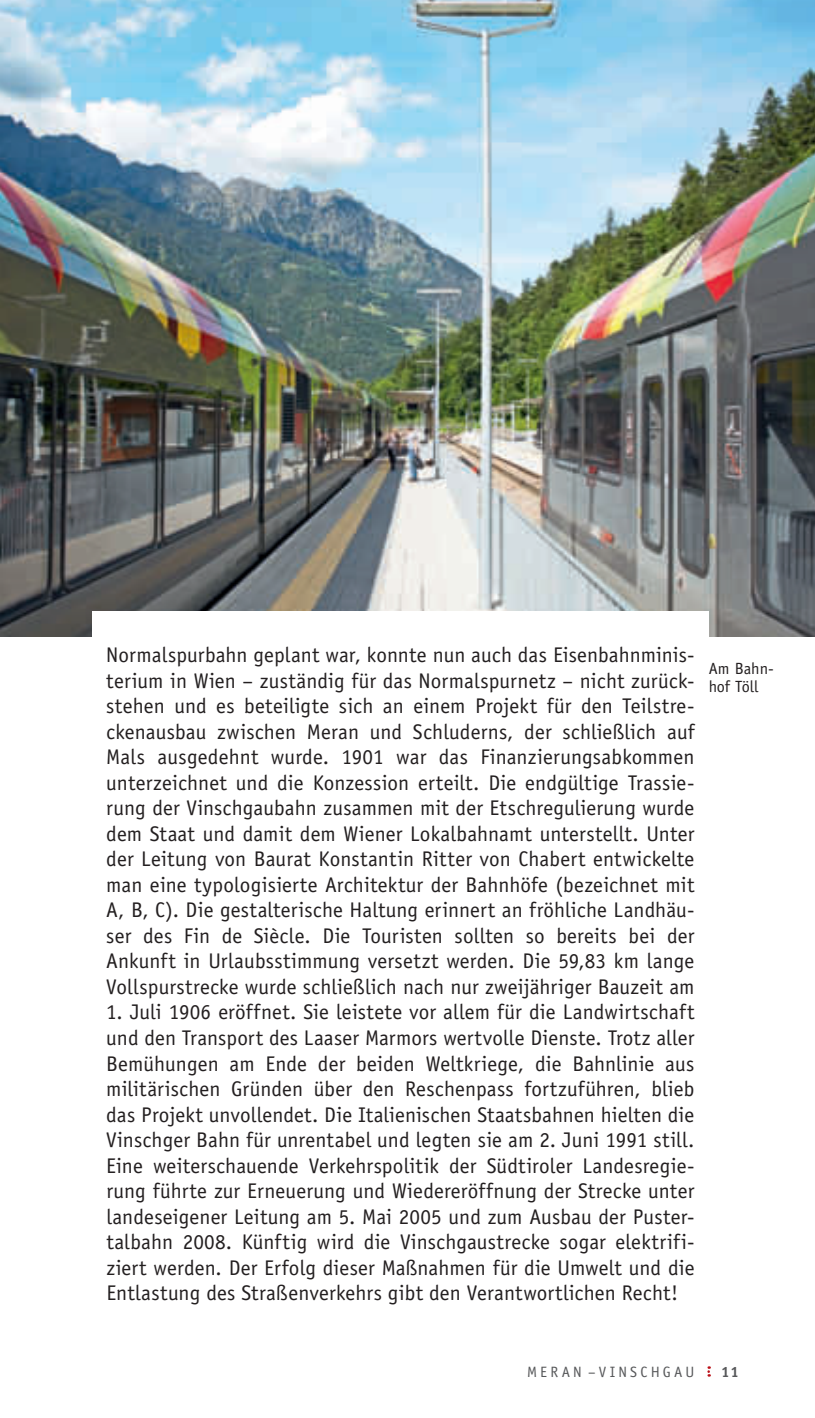
<style>
.page{position:relative;width:815px;height:1418px;background:#fff}
.page>*{position:absolute;margin:0;border:0;box-sizing:border-box;transform-origin:0 0}
.t1{font:21.25px/25.5px "Sxkxkl Officina Sans Std";letter-spacing:.005em;color:#231f20;text-align:justify}
.t2{font:16.25px/17.5px "Sxkxkl Officina Sans Std";color:#231f20}
.t3{font:15px "Hvckxv Officina Sans Std";letter-spacing:.215em;color:#57585a}
.t4{font:700 15px "Psgkbp Officina Sans Std";color:#57585a}
</style>
<div class="page">
<img style="left:0;top:0;width:815px;height:637px">
<div style="left:92px;top:611px;width:617px;height:51px;background:#fff"></div>
<svg style="left:707px;top:1366px;width:3px;height:10px"></svg>
<p class="t1" style="left:106px;top:642px;width:590px">Normalspurbahn geplant war, konnte nun auch das Eisenbahnminis&shy;terium in Wien – zuständig für das Normalspurnetz – nicht zurück&shy;stehen und es beteiligte sich an einem Projekt für den Teilstre&shy;ckenausbau zwischen Meran und Schluderns, der schließlich auf Mals ausgedehnt wurde. 1901 war das Finanzierungsabkommen unterzeichnet und die Konzession erteilt. Die endgültige Trassie&shy;rung der Vinschgaubahn zusammen mit der Etschregulierung wurde dem Staat und damit dem Wiener Lokalbahnamt unterstellt. Unter der Leitung von Baurat Konstantin Ritter von Chabert entwickelte man eine typologisierte Architektur der Bahnhöfe (bezeichnet mit A, B, C). Die gestalterische Haltung erinnert an fröhliche Landhäu&shy;ser des Fin de Siècle. Die Touristen sollten so bereits bei der Ankunft in Urlaubsstimmung versetzt werden. Die 59,83 km lange Vollspurstrecke wurde schließlich nach nur zweijähriger Bauzeit am</p>
<p class="t1" style="left:106px;top:999px;width:590px">1. Juli 1906 eröffnet. Sie leistete vor allem für die Landwirtschaft und den Transport des Laaser Marmors wertvolle Dienste. Trotz aller Bemühungen am Ende der beiden Weltkriege, die Bahnlinie aus militärischen Gründen über den Reschenpass fortzuführen, blieb das Projekt unvollendet. Die Italienischen Staatsbahnen hielten die Vinschger Bahn für unrentabel und legten sie am 2. Juni 1991 still.<br>Eine weiterschauende Verkehrspolitik der Südtiroler Landesregie&shy;rung führte zur Erneuerung und Wiedereröffnung der Strecke unter landeseigener Leitung am 5. Mai 2005 und zum Ausbau der Puster&shy;talbahn 2008. Künftig wird die Vinschgaustrecke sogar elektrifi&shy;ziert werden. Der Erfolg dieser Maßnahmen für die Umwelt und die Entlastung des Straßenverkehrs gibt den Verantwortlichen Recht!</p>
<p class="t2" style="left:709px;top:660px;width:67px">Am Bahn&shy;hof Töll</p>
<p class="t3" style="left:527px;top:1362px;width:169px">MERAN –VINSCHGAU</p>
<p class="t4" style="left:721px;top:1362px;width:19px">11</p>
</div>
